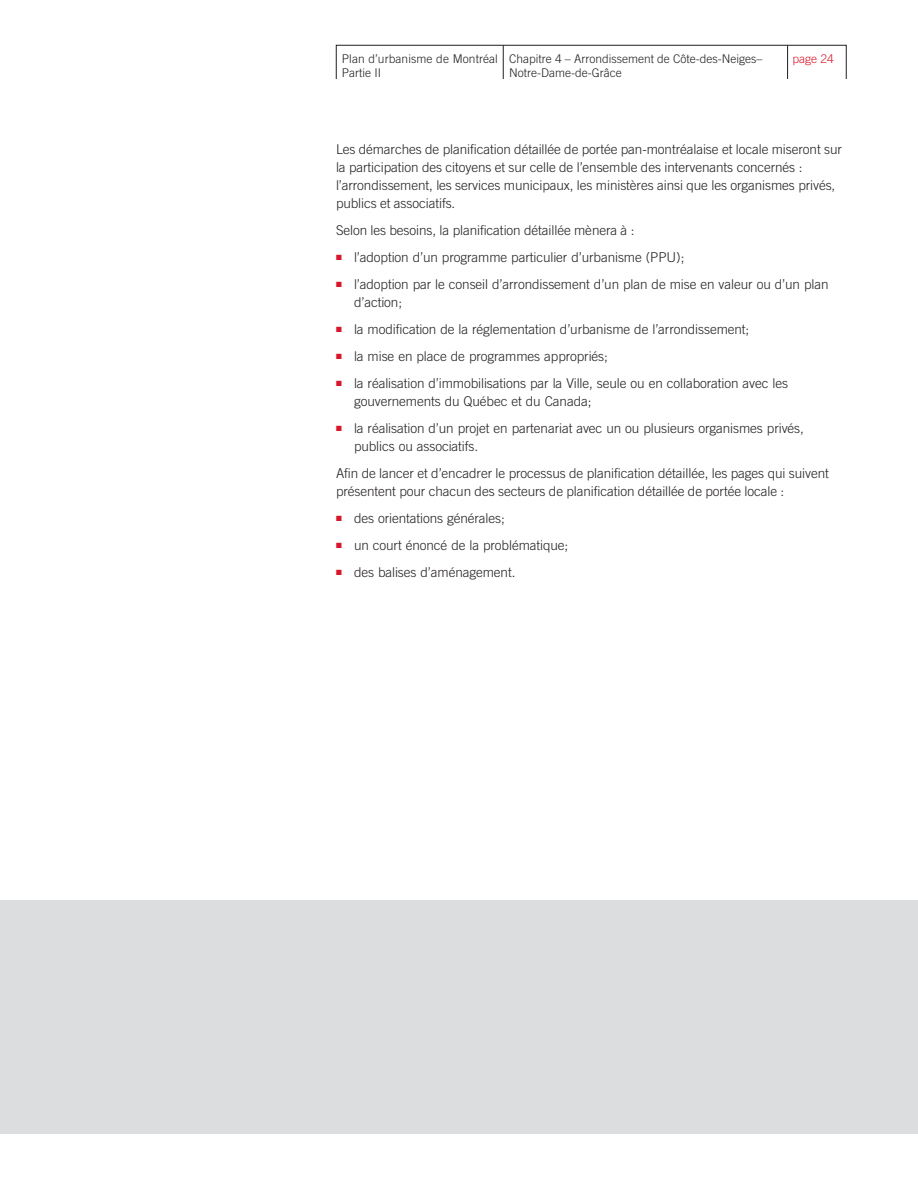
<style>
.page{position:relative;width:918px;height:1188px;background:#fff}
.page>*{position:absolute;margin:0;border:0;box-sizing:border-box;transform-origin:0 0}
.t1{font:300 13.5px/18px "Trade Gothic";letter-spacing:-.005em;color:#231f20}
.t2{font:300 12px/14.4px "Trade Gothic";color:#231f20}
.t3{font:300 12px "Trade Gothic";color:#d71729}
.s1{color:#d71729}
</style>
<div class="page">
<hr style="left:503px;top:45px;width:1px;height:34px;background:#231f20">
<hr style="left:787px;top:45px;width:1px;height:34px;background:#231f20">
<div style="left:336px;top:45px;width:511px;height:34px;border:1px solid #231f20"></div>
<div style="left:0;top:900px;width:918px;height:234px;background:#dcdddf"></div>
<p class="t2" style="left:342px;top:52px;width:158px">Plan d’urbanisme de Montréal<br>Partie II</p>
<p class="t2" style="left:509px;top:52px;width:255px">Chapitre 4 – Arrondissement de Côte-des-Neiges–<br>Notre-Dame-de-Grâce</p>
<p class="t3" style="left:793px;top:54px;width:43px">page 24</p>
<p class="t1" style="left:336px;top:141px;width:507px">Les démarches de planification détaillée de portée pan-montréalaise et locale miseront sur la participation des citoyens et sur celle de l’ensemble des intervenants concernés : l’arrondissement, les services municipaux, les ministères ainsi que les organismes privés, publics et associatifs.</p>
<p class="t1" style="left:336px;top:222px;width:300px">Selon les besoins, la planification détaillée mènera à :</p>
<p class="t1" style="left:336px;top:249px;width:350px"><span class="s1">■</span> l’adoption d’un programme particulier d’urbanisme (PPU);</p>
<p class="t1" style="left:354px;top:276px;width:476px;text-indent:-18px"><span class="s1">■</span> l’adoption par le conseil d’arrondissement d’un plan de mise en valeur ou d’un plan d’action;</p>
<p class="t1" style="left:336px;top:321px;width:415px"><span class="s1">■</span> la modification de la réglementation d’urbanisme de l’arrondissement;</p>
<p class="t1" style="left:336px;top:348px;width:273px"><span class="s1">■</span> la mise en place de programmes appropriés;</p>
<p class="t1" style="left:354px;top:375px;width:436px;text-indent:-18px"><span class="s1">■</span> la réalisation d’immobilisations par la Ville, seule ou en collaboration avec les gouvernements du Québec et du Canada;</p>
<p class="t1" style="left:354px;top:420px;width:451px;text-indent:-18px"><span class="s1">■</span> la réalisation d’un projet en partenariat avec un ou plusieurs organismes privés, publics ou associatifs.</p>
<p class="t1" style="left:336px;top:465px;width:494px">Afin de lancer et d’encadrer le processus de planification détaillée, les pages qui suivent présentent pour chacun des secteurs de planification détaillée de portée locale :</p>
<p class="t1" style="left:336px;top:510px;width:170px"><span class="s1">■</span> des orientations générales;</p>
<p class="t1" style="left:336px;top:537px;width:234px"><span class="s1">■</span> un court énoncé de la problématique;</p>
<p class="t1" style="left:336px;top:564px;width:181px"><span class="s1">■</span> des balises d’aménagement.</p>
</div>
